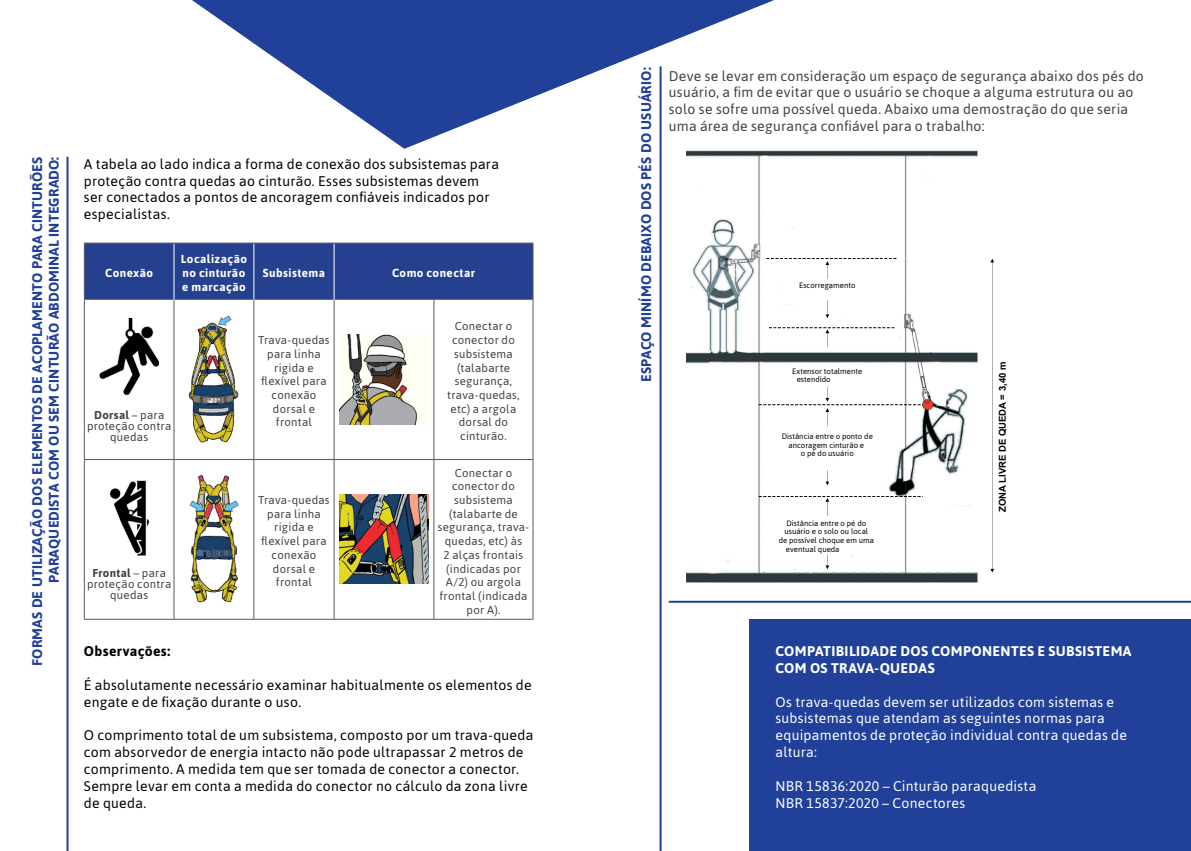
<style>
.page{position:relative;width:1191px;height:851px;background:#fff}
.page>*{position:absolute;margin:0;border:0;box-sizing:border-box;transform-origin:0 0}
.t1{font:14px/16.8px "Asap";letter-spacing:.02em;color:#000}
.t2{font:14px/16.8px "Asap";letter-spacing:.02em;color:#414042}
.t3{font:14px/16.8px "Asap";letter-spacing:.02em;color:#fff}
.t4{font:700 14px/16.8px "Asap";letter-spacing:.01em;color:#21409a;text-align:right}
.t5{font:700 14px/16.8px "Asap";letter-spacing:.025em;color:#fff}
.t6{font:700 14px "Asap";letter-spacing:.025em;color:#000}
.t7{font:700 11.6px/14px "Asap";letter-spacing:.04em;color:#fff}
.t8{font:11.4px/13.8px "Asap";letter-spacing:.025em;color:#414042;text-align:center}
.t9{font:700 9.4px "Arial";color:#000}
.t10{font:7.8px/8.8px "Asap";color:#000}
.s1{font-weight:700}
</style>
<div class="page">
<div style="left:749px;top:619px;width:442px;height:231px;background:#21409a"></div>
<svg style="left:192px;top:0;width:582px;height:149px"></svg>
<div style="left:85px;top:243px;width:447px;height:57px;background:#25408f"></div>
<hr style="left:84px;top:300px;width:1px;height:159px;background:#58595b">
<hr style="left:174px;top:300px;width:1px;height:159px;background:#58595b">
<hr style="left:253px;top:300px;width:1px;height:159px;background:#58595b">
<hr style="left:334px;top:300px;width:1px;height:159px;background:#58595b">
<hr style="left:433px;top:300px;width:1px;height:159px;background:#58595b">
<hr style="left:532px;top:300px;width:1px;height:159px;background:#58595b">
<hr style="left:84px;top:459px;width:90px;height:1px;background:#58595b">
<hr style="left:84px;top:460px;width:1px;height:158px;background:#58595b">
<hr style="left:174px;top:459px;width:80px;height:1px;background:#58595b">
<hr style="left:174px;top:460px;width:1px;height:158px;background:#58595b">
<hr style="left:254px;top:459px;width:80px;height:1px;background:#58595b">
<hr style="left:253px;top:460px;width:1px;height:158px;background:#58595b">
<hr style="left:334px;top:459px;width:100px;height:1px;background:#58595b">
<hr style="left:334px;top:460px;width:1px;height:158px;background:#58595b">
<hr style="left:434px;top:459px;width:99px;height:1px;background:#58595b">
<hr style="left:433px;top:460px;width:1px;height:158px;background:#58595b">
<hr style="left:532px;top:460px;width:1px;height:158px;background:#58595b">
<hr style="left:84px;top:618px;width:90px;height:1px;background:#58595b">
<hr style="left:174px;top:618px;width:80px;height:1px;background:#58595b">
<hr style="left:254px;top:618px;width:80px;height:1px;background:#58595b">
<hr style="left:334px;top:618px;width:100px;height:1px;background:#58595b">
<hr style="left:434px;top:618px;width:99px;height:1px;background:#58595b">
<hr style="left:174px;top:243px;width:1px;height:57px;background:#fff">
<hr style="left:253px;top:243px;width:1px;height:57px;background:#fff">
<hr style="left:334px;top:243px;width:1px;height:57px;background:#fff">
<hr style="left:532px;top:243px;width:1px;height:57px;background:#58595b">
<hr style="left:84px;top:242px;width:90px;height:1px;background:#58595b">
<hr style="left:84px;top:243px;width:1px;height:57px;background:#58595b">
<hr style="left:174px;top:242px;width:80px;height:1px;background:#58595b">
<hr style="left:254px;top:242px;width:80px;height:1px;background:#58595b">
<hr style="left:334px;top:242px;width:100px;height:1px;background:#58595b">
<hr style="left:434px;top:242px;width:99px;height:1px;background:#58595b">
<img style="left:100px;top:319px;width:59px;height:75px">
<img style="left:188px;top:316px;width:51px;height:127px">
<img style="left:339px;top:335px;width:89px;height:89px">
<img style="left:109px;top:480px;width:40px;height:75px">
<img style="left:189px;top:475px;width:50px;height:128px">
<img style="left:339px;top:494px;width:89px;height:90px">
<hr style="left:66px;top:157px;width:2px;height:693px;background:#21409a">
<hr style="left:659px;top:66px;width:2px;height:784px;background:#21409a">
<img style="left:686px;top:149px;width:307px;height:433px">
<svg style="left:990px;top:259px;width:4px;height:313px"></svg>
<svg style="left:766px;top:258px;width:131px;height:21px"></svg>
<svg style="left:825px;top:300px;width:4px;height:18px"></svg>
<svg style="left:769px;top:327px;width:126px;height:20px"></svg>
<svg style="left:758px;top:386px;width:164px;height:40px"></svg>
<svg style="left:825px;top:470px;width:4px;height:15px"></svg>
<svg style="left:758px;top:496px;width:164px;height:20px"></svg>
<svg style="left:825px;top:554px;width:4px;height:15px"></svg>
<hr style="left:669px;top:600px;width:522px;height:2px;background:#21409a">
<p class="t4" style="left:28px;top:665px;width:510px;rotate:-90deg">FORMAS DE UTILIZAÇÃO DOS ELEMENTOS DE ACOPLAMENTO PARA CINTURÕES<br>PARAQUEDISTA COM OU SEM CINTURÃO ABDOMINAL INTEGRADO:</p>
<p class="t1" style="left:84px;top:155px;width:417px">A tabela ao lado indica a forma de conexão dos subsistemas para proteção contra quedas ao cinturão. Esses subsistemas devem ser conectados a pontos de ancoragem confiáveis indicados por especialistas.</p>
<p class="t7" style="left:181px;top:251px;width:68px">Localização no cinturão e marcação</p>
<p class="t7" style="left:263px;top:265px;width:64px">Subsistema</p>
<p class="t7" style="left:392px;top:265px;width:85px">Como conectar</p>
<p class="t7" style="left:105px;top:265px;width:49px">Conexão</p>
<p class="t8" style="left:447px;top:319px;width:74px">Conectar o conector do subsistema (talabarte segurança, trava-quedas, etc) a argola dorsal do cinturão.</p>
<p class="t8" style="left:258px;top:332px;width:73px">Trava-quedas para linha rigida e flexível para conexão dorsal e frontal</p>
<p class="t8" style="left:87px;top:409px;width:86px;line-height:10.8px"><span class="s1">Dorsal</span> – para proteção contra quedas</p>
<p class="t8" style="left:438px;top:465px;width:93px">Conectar o conector do subsistema (talabarte de segurança, trava&shy;quedas, etc) às<br>2 alças frontais (indicadas por<br>A/2) ou argola frontal (indicada por A).</p>
<p class="t8" style="left:258px;top:492px;width:73px">Trava-quedas para linha rigida e flexível para conexão dorsal e frontal</p>
<p class="t8" style="left:87px;top:567px;width:86px;line-height:10.8px"><span class="s1">Frontal</span> – para proteção contra quedas</p>
<p class="t6" style="left:84px;top:641px;width:88px">Observações:</p>
<p class="t1" style="left:84px;top:676px;width:449px">É absolutamente necessário examinar habitualmente os elementos de engate e de fixação durante o uso.</p>
<p class="t1" style="left:84px;top:726px;width:451px">O comprimento total de um subsistema, composto por um trava-queda com absorvedor de energia intacto não pode ultrapassar 2 metros de comprimento. A medida tem que ser tomada de conector a conector.<br>Sempre levar em conta a medida do conector no cálculo da zona livre de queda.</p>
<p class="t4" style="left:637px;top:382px;width:316px;rotate:-90deg">ESPAÇO MINÍMO DEBAIXO DOS PÉS DO USUÁRIO:</p>
<p class="t2" style="left:669px;top:67px;width:476px">Deve se levar em consideração um espaço de segurança abaixo dos pés do usuário, a fim de evitar que o usuário se choque a alguma estrutura ou ao solo se sofre uma possível queda. Abaixo uma demostração do que seria uma área de segurança confiável para o trabalho:</p>
<p class="t10" style="left:799px;top:281px;width:58px">Escorregamento</p>
<p class="t9" style="left:996px;top:511px;width:151px;rotate:-90deg">ZONA LIVRE DE QUEDA = 3,40 m</p>
<p class="t10" style="left:796px;top:366px;width:67px;text-indent:-4px">Extensor totalmente estendido</p>
<p class="t10" style="left:781px;top:431px;width:93px;text-align:center">Distância entre o ponto de ancoragem cinturão e<br>o pé do usuário</p>
<p class="t10" style="left:786px;top:518px;width:81px">Distância entre o pé do</p>
<p class="t10" style="left:784px;top:526px;width:85px">usuário e o solo ou local</p>
<p class="t10" style="left:778px;top:535px;width:97px">de possível choque em uma</p>
<p class="t10" style="left:786px;top:544px;width:55px">eventual queda</p>
<p class="t5" style="left:775px;top:642px;width:357px">COMPATIBILIDADE DOS COMPONENTES E SUBSISTEMA<br>COM OS TRAVA-QUEDAS</p>
<p class="t3" style="left:775px;top:692px;width:353px">Os trava-quedas devem ser utilizados com sistemas e subsistemas que atendam as seguintes normas para equipamentos de proteção individual contra quedas de altura:</p>
<p class="t3" style="left:775px;top:776px;width:262px">NBR 15836:2020 – Cinturão paraquedista<br>NBR 15837:2020 – Conectores</p>
</div>
